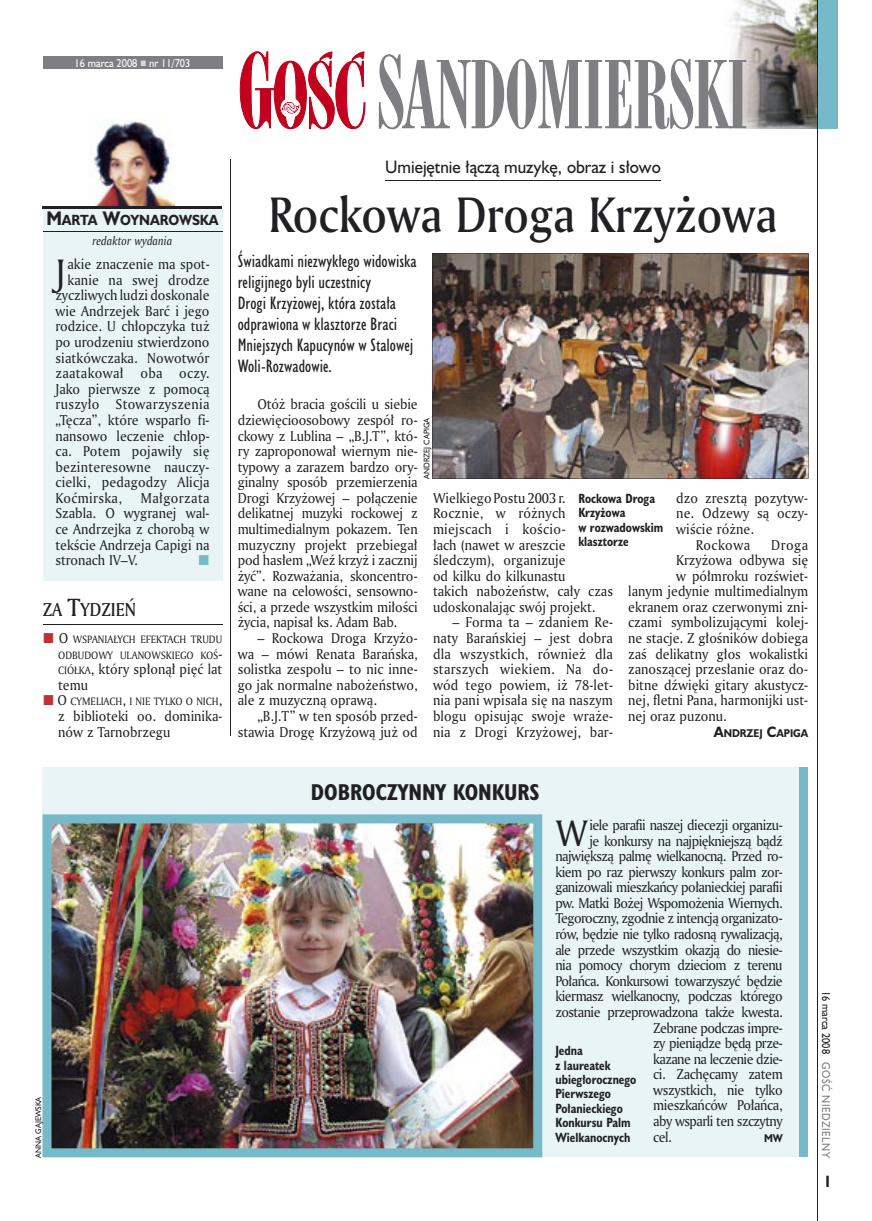
<style>
.page{position:relative;width:872px;height:1221px;background:#fff}
.page>*{position:absolute;margin:0;border:0;box-sizing:border-box;transform-origin:0 0}
.t1{font:90px "Modern 735 PL";letter-spacing:-.015em;color:#7f7e83;scale:.9 1}
.t2{font:48px "Amerigo Md PL";color:#212125;scale:.9 1}
.t3{font:35.55px "Amerigo PL";color:#212125;scale:.94 1}
.t4{font:700 21px "Humanst 521 Cn PL";color:#212125}
.t5{font:18px "Amerigo Md PL";color:#212125;scale:.9 1}
.t6{font:16.5px/21px "Humanst 521 Cn PL";color:#212125}
.t7{font:16.5px "Humanst 521 PL";color:#212125;scale:.94 1}
.t8{font:700 15px "Humanst 521 Cn PL";color:#212125;scale:.94 1}
.t9{font:13.8px/15.6px "Amerigo PL";color:#212125;text-align:justify;scale:.94 1}
.t10{font:13.8px "Amerigo PL";letter-spacing:-.04em;color:#212125;scale:.94 1}
.t11{font:13.8px "Amerigo PL";letter-spacing:-.025em;color:#212125;scale:.94 1}
.t12{font:13.8px "Amerigo PL";letter-spacing:.025em;color:#212125;scale:.94 1}
.t13{font:13.8px "Amerigo PL";letter-spacing:.02em;color:#212125;scale:.94 1}
.t14{font:13.8px "Amerigo PL";letter-spacing:.03em;color:#212125;scale:.94 1}
.t15{font:13.8px "Amerigo PL";letter-spacing:.035em;color:#212125;scale:.94 1}
.t16{font:700 13.5px "Humanst 521 PL";letter-spacing:-.005em;color:#212125;scale:.9 1}
.t17{font:700 12.3px/14.4px "Humanst 521 Cn PL";color:#212125;scale:.94 1}
.t18{font:italic 11.7px "Amerigo PL";color:#212125;scale:.94 1}
.t19{font:10.5px "Humanst 521 PL";color:#fff;scale:.9 1}
.t20{font:10.5px "Humanst 521 PL";letter-spacing:.05em;color:#7f7e83;scale:.9 1}
.t21{font:10.5px "Humanst 521 PL";color:#212125;scale:.9 1}
.t22{font:10.35px/15.6px "Amerigo PL";color:#212125;scale:.94 1}
.t23{font:700 10.35px "Humanst 521 PL";color:#212125;scale:.9 1}
.t24{font:7.5px "Humanst 521 PL";color:#212125;scale:.94 1}
.s1{font-size:96px}
.s2{font-size:18px}
.s3{font-size:13.8px}
.s4{font-size:24px}
.s5{font-size:10.35px}
</style>
<div class="page">
<img style="left:729px;top:0;width:88px;height:129px">
<svg style="left:240px;top:51px;width:125px;height:78px"></svg>
<div style="left:817px;top:0;width:20px;height:129px;background:#76baca"></div>
<div style="left:43px;top:56px;width:179px;height:13px;background:#7f7e83"></div>
<hr style="left:817px;top:0;width:1px;height:1220px;background:#212125">
<hr style="left:230px;top:160px;width:1px;height:576px;background:#212125">
<div style="left:43px;top:767px;width:765px;height:389px;background:#e9f4f6"></div>
<div style="left:799px;top:767px;width:9px;height:389px;background:#76baca"></div>
<div style="left:43px;top:207px;width:179px;height:373px;background:#e9f4f6"></div>
<hr style="left:385px;top:180px;width:276px;height:1px;background:#212125">
<hr style="left:43px;top:624px;width:179px;height:1px;background:#212125">
<img style="left:43px;top:814px;width:499px;height:343px">
<img style="left:88px;top:120px;width:87px;height:86px">
<hr style="left:43px;top:206px;width:179px;height:1px;background:#212125">
<hr style="left:43px;top:208px;width:179px;height:1px;background:#212125">
<hr style="left:43px;top:231px;width:179px;height:1px;background:#212125">
<img style="left:432px;top:253px;width:376px;height:226px">
<p class="t19" style="left:75px;top:55px;width:130px">16 marca 2008 nr 11/703</p>
<h1 class="t1" style="left:376px;top:40px;width:415px"><span class="s1">S</span>ANDOMIERSKI</h1>
<p class="t7" style="left:385px;top:156px;width:295px">Umiejętnie łączą muzykę, obraz i słowo</p>
<h2 class="t2" style="left:268px;top:183px;width:567px">Rockowa Droga Krzyżowa</h2>
<p class="t16" style="left:46px;top:211px;width:193px"><span class="s2">M</span>ARTA <span class="s2">W</span>OYNAROWSKA</p>
<p class="t18" style="left:93px;top:233px;width:86px">redaktor wydania</p>
<h3 class="t3" style="left:55px;top:248px;width:12px">J</h3>
<p class="t9" style="left:67px;top:256px;width:153px">akie znaczenie ma spot-</p>
<p class="t6" style="left:238px;top:250px;width:180px">Świadkami niezwykłego widowiska religijnego byli uczestnicy<br>Drogi Krzyżowej, która została odprawiona w klasztorze Braci<br>Mniejszych Kapucynów w Stalowej<br>Woli-Rozwadowie.</p>
<p class="t9" style="left:238px;top:396px;width:193px;text-indent:20px">Otóż bracia gościli u siebie dziewięcioosobowy zespół ro&shy;ckowy z Lublina – „B.J.T”, któ&shy;ry zaproponował wiernym nie&shy;typowy a zarazem bardzo ory&shy;ginalny sposób przemierzenia Drogi Krzyżowej – połączenie delikatnej muzyki rockowej z multimedialnym pokazem. Ten muzyczny projekt przebiegał pod hasłem „Weź krzyż i zacznij żyć”. Rozważania, skoncentro&shy;wane na celowości, sensowno&shy;ści, a przede wszystkim miłości życia, napisał ks. Adam Bab.</p>
<p class="t9" style="left:238px;top:630px;width:193px;text-indent:20px">– Rockowa Droga Krzyżo&shy;wa – mówi Renata Barańska, solistka zespołu – to nic inne&shy;go jak normalne nabożeństwo, ale z muzyczną oprawą.</p>
<p class="t9" style="left:238px;top:707px;width:193px;text-align:right">„B.J.T” w ten sposób przed&shy;stawia Drogę Krzyżową już od</p>
<p class="t9" style="left:67px;top:271px;width:153px">kanie na swej drodze</p>
<p class="t9" style="left:55px;top:287px;width:165px">życzliwych ludzi doskonale</p>
<p class="t9" style="left:55px;top:303px;width:165px">wie Andrzejek Barć i jego</p>
<p class="t9" style="left:55px;top:318px;width:165px">rodzice. U chłopczyka tuż</p>
<p class="t9" style="left:55px;top:334px;width:165px">po urodzeniu stwierdzono</p>
<p class="t9" style="left:55px;top:349px;width:165px">siatkówczaka. Nowotwór</p>
<p class="t12" style="left:55px;top:364px;width:165px">zaatakował oba oczy.</p>
<p class="t9" style="left:55px;top:380px;width:165px">Jako pierwsze z pomocą</p>
<p class="t12" style="left:55px;top:395px;width:165px">ruszyło Stowarzyszenia</p>
<p class="t9" style="left:55px;top:412px;width:165px">„Tęcza”, które wsparło fi-</p>
<p class="t9" style="left:55px;top:427px;width:165px">nansowo leczenie chłop-</p>
<p class="t9" style="left:55px;top:443px;width:165px">ca. Potem pojawiły się</p>
<p class="t13" style="left:55px;top:457px;width:165px">bezinteresowne nauczy-</p>
<p class="t9" style="left:55px;top:474px;width:165px">cielki, pedagodzy Alicja</p>
<p class="t14" style="left:55px;top:488px;width:72px">Koćmirska,</p>
<p class="t24" style="left:421px;top:479px;width:67px;rotate:-90deg">ANDRZEJ CAPIGA</p>
<p class="t9" style="left:676px;top:489px;width:142px">dzo zresztą pozytyw-</p>
<p class="t9" style="left:676px;top:505px;width:142px">ne. Odzewy są oczy-</p>
<p class="t9" style="left:676px;top:521px;width:84px">wiście różne.</p>
<p class="t15" style="left:695px;top:535px;width:59px">Rockowa</p>
<p class="t9" style="left:771px;top:536px;width:41px">Droga</p>
<p class="t9" style="left:676px;top:552px;width:142px">Krzyżowa odbywa się</p>
<p class="t9" style="left:676px;top:567px;width:142px">w półmroku rozświet-</p>
<p class="t9" style="left:628px;top:583px;width:193px">lanym jedynie multimedialnym</p>
<p class="t9" style="left:628px;top:598px;width:193px">ekranem oraz czerwonymi zni-</p>
<p class="t9" style="left:628px;top:614px;width:193px">czami symbolizującymi kolej-</p>
<p class="t9" style="left:628px;top:630px;width:193px">ne stacje. Z głośników dobiega</p>
<p class="t9" style="left:628px;top:645px;width:193px">zaś delikatny głos wokalistki</p>
<p class="t9" style="left:628px;top:661px;width:193px">zanoszącej przesłanie oraz do-</p>
<p class="t9" style="left:628px;top:676px;width:193px">bitne dźwięki gitary akustycz-</p>
<p class="t9" style="left:628px;top:692px;width:193px">nej, fletni Pana, harmonijki ust-</p>
<p class="t9" style="left:628px;top:707px;width:106px">nej oraz puzonu.</p>
<p class="t23" style="left:714px;top:725px;width:106px"><span class="s3">A</span>NDRZEJ <span class="s3">C</span>APIGA</p>
<p class="t9" style="left:55px;top:489px;width:165px;text-indent:85px">Małgorzata Szabla. O wygranej wal&shy;ce Andrzejka z chorobą w tekście Andrzeja Capigi na stronach IV–V.</p>
<p class="t17" style="left:578px;top:490px;width:92px">Rockowa Droga<br>Krzyżowa<br>w rozwadowskim klasztorze</p>
<p class="t9" style="left:433px;top:489px;width:193px;text-align:left">Wielkiego Postu 2003 r.<br>Rocznie, w różnych miejscach i kościo-<br>łach (nawet w areszcie śledczym), organizuje<br>od kilku do kilkunastu<br>takich nabożeństw, cały czas udoskonalając swój projekt.</p>
<p class="t9" style="left:433px;top:614px;width:193px;text-indent:20px">– Forma ta – zdaniem Re&shy;naty Barańskiej – jest dobra dla wszystkich, również dla starszych wiekiem. Na do&shy;wód tego powiem, iż 78-let&shy;nia pani wpisała się na naszym blogu opisując swoje wraże&shy;nia z Drogi Krzyżowej, bar-</p>
<h3 class="t5" style="left:43px;top:597px;width:105px">ZA <span class="s4">T</span>YDZIEŃ</h3>
<p class="t22" style="left:58px;top:631px;width:176px"><span class="s3">O</span> WSPANIAŁYCH EFEKTACH TRUDU<br>ODBUDOWY ULANOWSKIEGO KOŚ<span class="s3">-</span></p>
<p class="t9" style="left:58px;top:661px;width:176px"><span class="s5">CIÓŁKA</span>, który spłonął pięć lat temu</p>
<p class="t22" style="left:57px;top:693px;width:177px"><span class="s3">O</span> CYMELIACH<span class="s3">,</span> I NIE TYLKO O NICH<span class="s3">,</span></p>
<p class="t9" style="left:58px;top:707px;width:176px">z biblioteki oo. dominika&shy;nów z Tarnobrzegu</p>
<p class="t24" style="left:33px;top:1157px;width:66px;rotate:-90deg">ANNA GAJEWSKA</p>
<h3 class="t4" style="left:311px;top:778px;width:230px">DOBROCZYNNY KONKURS</h3>
<h3 class="t3" style="left:555px;top:809px;width:35px">W</h3>
<p class="t10" style="left:589px;top:815px;width:207px">iele parafii naszej diecezji organizu-</p>
<p class="t10" style="left:589px;top:831px;width:207px">je konkursy na najpiękniejszą bądź</p>
<p class="t10" style="left:555px;top:847px;width:243px">największą palmę wielkanocną. Przed ro-</p>
<p class="t10" style="left:555px;top:862px;width:243px">kiem po raz pierwszy konkurs palm zor-</p>
<p class="t10" style="left:555px;top:878px;width:243px">ganizowali mieszkańcy połanieckiej parafii</p>
<p class="t10" style="left:555px;top:893px;width:243px">pw. Matki Bożej Wspomożenia Wiernych.</p>
<p class="t10" style="left:555px;top:909px;width:243px">Tegoroczny, zgodnie z intencją organizato-</p>
<p class="t10" style="left:555px;top:924px;width:243px">rów, będzie nie tylko radosną rywalizacją,</p>
<p class="t10" style="left:555px;top:940px;width:243px">ale przede wszystkim okazją do niesie-</p>
<p class="t10" style="left:555px;top:955px;width:243px">nia pomocy chorym dzieciom z terenu</p>
<p class="t10" style="left:555px;top:971px;width:243px">Połańca. Konkursowi towarzyszyć będzie</p>
<p class="t10" style="left:555px;top:987px;width:243px">kiermasz wielkanocny, podczas którego</p>
<p class="t10" style="left:555px;top:1002px;width:243px">zostanie przeprowadzona także kwesta.</p>
<p class="t10" style="left:653px;top:1018px;width:139px">Zebrane podczas impre-</p>
<p class="t10" style="left:653px;top:1033px;width:139px">zy pieniądze będą prze-</p>
<p class="t10" style="left:653px;top:1049px;width:139px">kazane na leczenie dzie-</p>
<p class="t11" style="left:653px;top:1064px;width:139px">ci. Zachęcamy zatem</p>
<p class="t11" style="left:653px;top:1080px;width:139px">wszystkich, nie tylko</p>
<p class="t11" style="left:653px;top:1096px;width:139px">mieszkańców Połańca,</p>
<p class="t10" style="left:653px;top:1111px;width:139px">aby wsparli ten szczytny</p>
<p class="t9" style="left:653px;top:1128px;width:21px">cel.</p>
<p class="t23" style="left:764px;top:1130px;width:22px">MW</p>
<p class="t17" style="left:555px;top:1042px;width:88px">Jedna<br>z laureatek ubiegłorocznego<br>Pierwszego<br>Połanieckiego<br>Konkursu Palm<br>Wielkanocnych</p>
<p class="t21" style="left:833px;top:990px;width:71px;rotate:90deg">16 marca 2008</p>
<p class="t20" style="left:833px;top:1062px;width:108px;rotate:90deg">GOŚĆ NIEDZIELNY</p>
<p class="t8" style="left:825px;top:1171px;width:6px">I</p>
</div>
